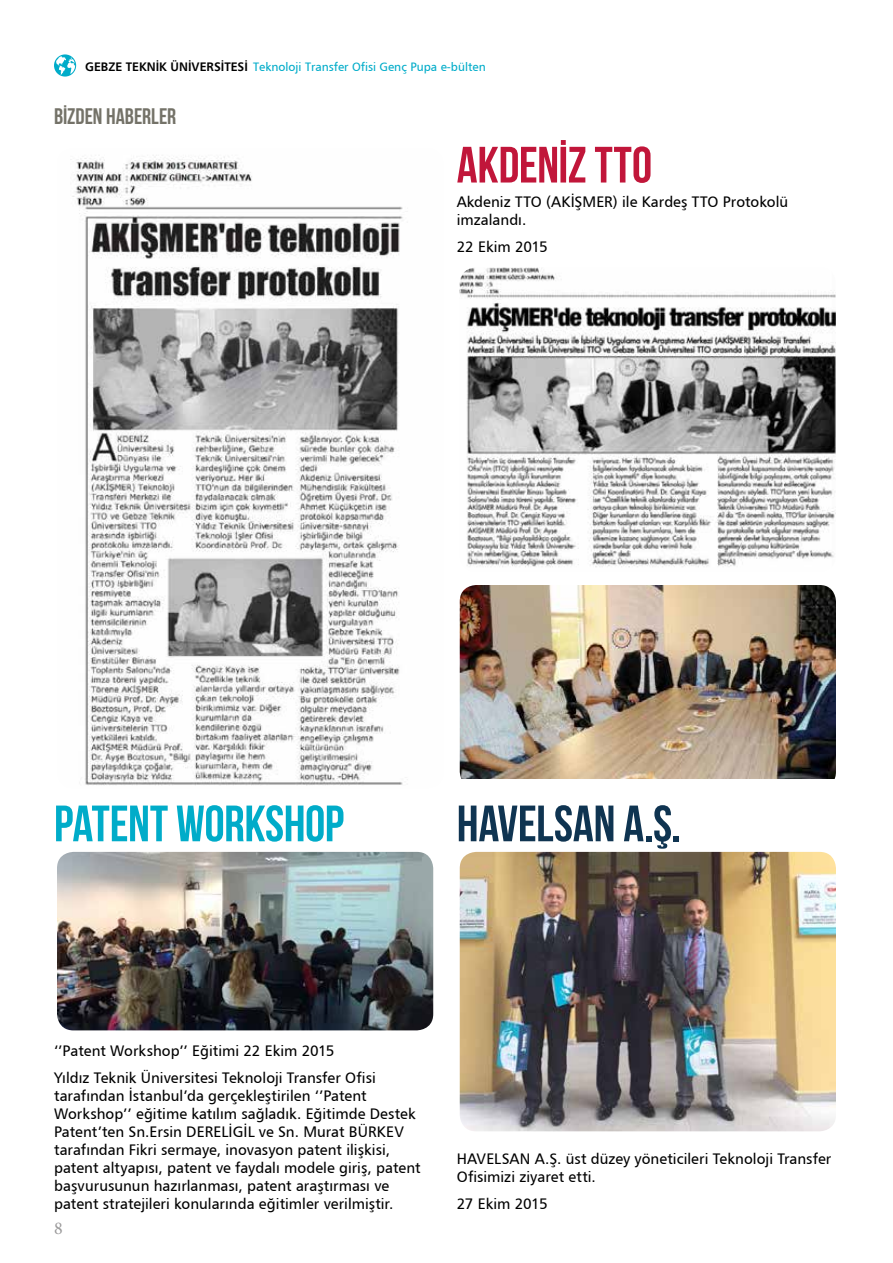
<style>
.page{position:relative;width:893px;height:1263px;background:#fff}
.page>*{position:absolute;margin:0;border:0;box-sizing:border-box;transform-origin:0 0}
.t1{font:700 51px "Bebas Neue";letter-spacing:-.01em;color:#00acc9}
.t2{font:700 51px "Bebas Neue";color:#0f3451}
.t3{font:700 51px "Bebas Neue";letter-spacing:-.005em;color:#c1163a}
.t4{font:700 22.5px "Bebas Neue";letter-spacing:-.005em;color:#747268}
.t5{font:18px "Minion Pro";color:#9a999a}
.t6{font:15px/18px "Humanist 777 BT Roman B";color:#000}
.t7{font:15px "Humanist 777 BT Roman B";letter-spacing:-.02em;color:#000}
.t8{font:12px "Humanist 777 BT Roman B";color:#00acc9}
.s1{font-family:"Humanist 777 BT Bold B";font-size:12.15px;color:#000}
</style>
<div class="page">
<img style="left:70px;top:155px;width:333px;height:631px">
<div style="left:54px;top:145px;width:392px;height:646px;border:3px solid #fff;border-radius:18px"></div>
<img style="left:461px;top:268px;width:374px;height:299px">
<div style="left:457px;top:264px;width:382px;height:311px;border:3px solid #fff;border-radius:18px"></div>
<img style="left:461px;top:586px;width:374px;height:193px">
<div style="left:457px;top:582px;width:382px;height:209px;border:3px solid #fff;border-radius:18px"></div>
<img style="left:58px;top:853px;width:374px;height:176px">
<div style="left:54px;top:849px;width:382px;height:184px;border:3px solid #fff;border-radius:18px"></div>
<img style="left:461px;top:853px;width:374px;height:277px">
<div style="left:457px;top:849px;width:382px;height:285px;border:3px solid #fff;border-radius:18px"></div>
<svg style="left:54px;top:54px;width:22px;height:23px"></svg>
<p class="t8" style="left:85px;top:59px;width:402px"><span class="s1">GEBZE TEKNİK ÜNİVERSİTESİ</span> Teknoloji Transfer Ofisi Genç Pupa e-bülten</p>
<h2 class="t4" style="left:54px;top:104px;width:124px">BİZDEN HABERLER</h2>
<h1 class="t3" style="left:457px;top:137px;width:197px">AKDENİZ TTO</h1>
<p class="t6" style="left:457px;top:193px;width:333px">Akdeniz TTO (AKİŞMER) ile Kardeş TTO Protokolü imzalandı.</p>
<p class="t6" style="left:457px;top:237px;width:93px">22 Ekim 2015</p>
<h1 class="t1" style="left:54px;top:796px;width:291px">PATENT WORKSHOP</h1>
<h1 class="t2" style="left:457px;top:796px;width:226px">HAVELSAN A.Ş.</h1>
<p class="t6" style="left:54px;top:1038px;width:323px;line-height:26.5px">‘’Patent Workshop’’ Eğitimi 22 Ekim 2015<br>Yıldız Teknik Üniversitesi Teknoloji Transfer Ofisi</p>
<p class="t6" style="left:54px;top:1086px;width:368px">tarafından İstanbul’da gerçekleştirilen ‘’Patent Workshop’’ eğitime katılım sağladık. Eğitimde Destek Patent’ten Sn.Ersin DERELİGİL ve Sn. Murat BÜRKEV tarafından Fikri sermaye, inovasyon patent ilişkisi, patent altyapısı, patent ve faydalı modele giriş, patent başvurusunun hazırlanması, patent araştırması ve patent stratejileri konularında eğitimler verilmiştir.</p>
<p class="t5" style="left:54px;top:1216px;width:10px">8</p>
<p class="t6" style="left:457px;top:1150px;width:376px">HAVELSAN A.Ş. üst düzey yöneticileri Teknoloji Transfer<br>Ofisimizi ziyaret etti.</p>
<p class="t7" style="left:457px;top:1194px;width:92px">27 Ekim 2015</p>
</div>
